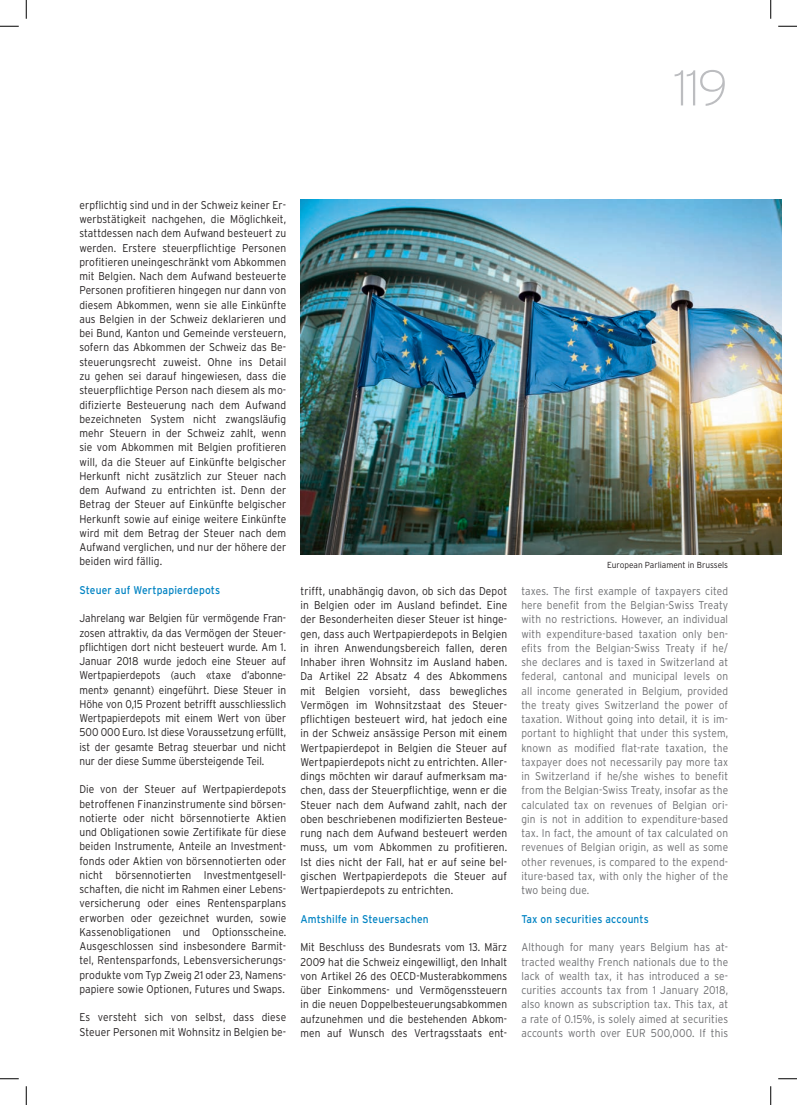
<style>
.page{position:relative;width:797px;height:1105px;background:#fff}
.page>*{position:absolute;margin:0;border:0;box-sizing:border-box;transform-origin:0 0}
.t1{font:200 50px "Interstate";color:#bcbdc0}
.t2{font:300 11.25px/14.2px "Interstate";letter-spacing:.01em;color:#231f20;text-align:justify;scale:.91 1}
.t3{font:300 11.25px/14.2px "Interstate";letter-spacing:.015em;color:#6c6d70;text-align:justify;scale:.9 1}
.t4{font:300 11.25px/14.2px "Interstate";letter-spacing:.01em;color:#231f20;text-align:justify;scale:.9 1}
.t5{font:11.25px "Interstate";letter-spacing:.015em;color:#0083c3;scale:.91 1}
.t6{font:11.25px "Interstate";letter-spacing:.015em;color:#0083c3;scale:.9 1}
.t7{font:300 8.75px "Interstate";color:#231f20;scale:.95 1}
</style>
<div class="page">
<img style="left:300px;top:200px;width:481px;height:354px">
<svg style="left:0;top:25px;width:19px;height:2px"></svg>
<svg style="left:778px;top:25px;width:19px;height:2px"></svg>
<svg style="left:0;top:1078px;width:19px;height:1px"></svg>
<svg style="left:778px;top:1078px;width:19px;height:1px"></svg>
<svg style="left:25px;top:0;width:2px;height:19px"></svg>
<svg style="left:25px;top:1086px;width:2px;height:19px"></svg>
<svg style="left:770px;top:0;width:1px;height:19px"></svg>
<svg style="left:770px;top:1086px;width:1px;height:19px"></svg>
<h1 class="t1" style="left:673px;top:61px;width:56px">119</h1>
<p class="t2" style="left:79px;top:198px;width:229px">erpflichtig sind und in der Schweiz keiner Er&shy;werbstätigkeit nachgehen, die Möglichkeit, stattdessen nach dem Aufwand besteuert zu werden. Erstere steuerpflichtige Personen profitieren uneingeschränkt vom Abkommen mit Belgien. Nach dem Aufwand besteuerte Personen profitieren hingegen nur dann von diesem Abkommen, wenn sie alle Einkünfte aus Belgien in der Schweiz deklarieren und bei Bund, Kanton und Gemeinde versteuern, sofern das Abkommen der Schweiz das Be&shy;steuerungsrecht zuweist. Ohne ins Detail zu gehen sei darauf hingewiesen, dass die steuerpflichtige Person nach diesem als mo&shy;difizierte Besteuerung nach dem Aufwand bezeichneten System nicht zwangsläufig mehr Steuern in der Schweiz zahlt, wenn sie vom Abkommen mit Belgien profitieren will, da die Steuer auf Einkünfte belgischer Herkunft nicht zusätzlich zur Steuer nach dem Aufwand zu entrichten ist. Denn der Betrag der Steuer auf Einkünfte belgischer Herkunft sowie auf einige weitere Einkünfte wird mit dem Betrag der Steuer nach dem Aufwand verglichen, und nur der höhere der beiden wird fällig.</p>
<p class="t5" style="left:79px;top:583px;width:156px">Steuer auf Wertpapierdepots</p>
<p class="t4" style="left:79px;top:611px;width:231px">Jahrelang war Belgien für vermögende Fran&shy;zosen attraktiv, da das Vermögen der Steuer&shy;pflichtigen dort nicht besteuert wurde. Am 1.<br>Januar 2018 wurde jedoch eine Steuer auf Wertpapierdepots (auch «taxe d’abonne&shy;ment» genannt) eingeführt. Diese Steuer in Höhe von 0,15 Prozent betrifft ausschliesslich Wertpapierdepots mit einem Wert von über 500 000 Euro. Ist diese Voraussetzung erfüllt, ist der gesamte Betrag steuerbar und nicht nur der diese Summe übersteigende Teil.</p>
<p class="t2" style="left:79px;top:782px;width:229px">Die von der Steuer auf Wertpapierdepots betroffenen Finanzinstrumente sind börsen&shy;notierte oder nicht börsennotierte Aktien und Obligationen sowie Zertifikate für diese beiden Instrumente, Anteile an Investment&shy;fonds oder Aktien von börsennotierten oder nicht börsennotierten Investmentgesell&shy;schaften, die nicht im Rahmen einer Lebens&shy;versicherung oder eines Rentensparplans erworben oder gezeichnet wurden, sowie Kassenobligationen und Optionsscheine.<br>Ausgeschlossen sind insbesondere Barmit&shy;tel, Rentensparfonds, Lebensversicherungs&shy;produkte vom Typ Zweig 21 oder 23, Namens&shy;papiere sowie Optionen, Futures und Swaps.</p>
<p class="t2" style="left:79px;top:1010px;width:229px">Es versteht sich von selbst, dass diese<br>Steuer Personen mit Wohnsitz in Belgien be-</p>
<p class="t2" style="left:300px;top:584px;width:229px">trifft, unabhängig davon, ob sich das Depot in Belgien oder im Ausland befindet. Eine der Besonderheiten dieser Steuer ist hinge&shy;gen, dass auch Wertpapierdepots in Belgien in ihren Anwendungsbereich fallen, deren Inhaber ihren Wohnsitz im Ausland haben.<br>Da Artikel 22 Absatz 4 des Abkommens mit Belgien vorsieht, dass bewegliches Vermögen im Wohnsitzstaat des Steuer&shy;pflichtigen besteuert wird, hat jedoch eine in der Schweiz ansässige Person mit einem Wertpapierdepot in Belgien die Steuer auf Wertpapierdepots nicht zu entrichten. Aller&shy;dings möchten wir darauf aufmerksam ma&shy;chen, dass der Steuerpflichtige, wenn er die Steuer nach dem Aufwand zahlt, nach der oben beschriebenen modifizierten Besteue&shy;rung nach dem Aufwand besteuert werden muss, um vom Abkommen zu profitieren.<br>Ist dies nicht der Fall, hat er auf seine bel&shy;gischen Wertpapierdepots die Steuer auf Wertpapierdepots zu entrichten.</p>
<p class="t5" style="left:300px;top:912px;width:142px">Amtshilfe in Steuersachen</p>
<p class="t4" style="left:300px;top:940px;width:231px">Mit Beschluss des Bundesrats vom 13. März 2009 hat die Schweiz eingewilligt, den Inhalt von Artikel 26 des OECD-Musterabkommens über Einkommens- und Vermögenssteuern in die neuen Doppelbesteuerungsabkommen aufzunehmen und die bestehenden Abkom&shy;men auf Wunsch des Vertragsstaats ent-</p>
<p class="t7" style="left:607px;top:560px;width:129px">European Parliament in Brussels</p>
<p class="t3" style="left:521px;top:584px;width:231px">taxes. The first example of taxpayers cited here benefit from the Belgian-Swiss Treaty with no restrictions. However, an individual with expenditure-based taxation only ben&shy;efits from the Belgian-Swiss Treaty if he/ she declares and is taxed in Switzerland at federal, cantonal and municipal levels on all income generated in Belgium, provided the treaty gives Switzerland the power of taxation. Without going into detail, it is im&shy;portant to highlight that under this system, known as modified flat-rate taxation, the taxpayer does not necessarily pay more tax in Switzerland if he/she wishes to benefit from the Belgian-Swiss Treaty, insofar as the calculated tax on revenues of Belgian ori&shy;gin is not in addition to expenditure-based tax. In fact, the amount of tax calculated on revenues of Belgian origin, as well as some other revenues, is compared to the expend&shy;iture-based tax, with only the higher of the two being due.</p>
<p class="t6" style="left:521px;top:912px;width:143px">Tax on securities accounts</p>
<p class="t3" style="left:521px;top:940px;width:231px">Although for many years Belgium has at&shy;tracted wealthy French nationals due to the lack of wealth tax, it has introduced a se&shy;curities accounts tax from 1 January 2018, also known as subscription tax. This tax, at a rate of 0.15%, is solely aimed at securities accounts worth over EUR 500,000. If this</p>
</div>
